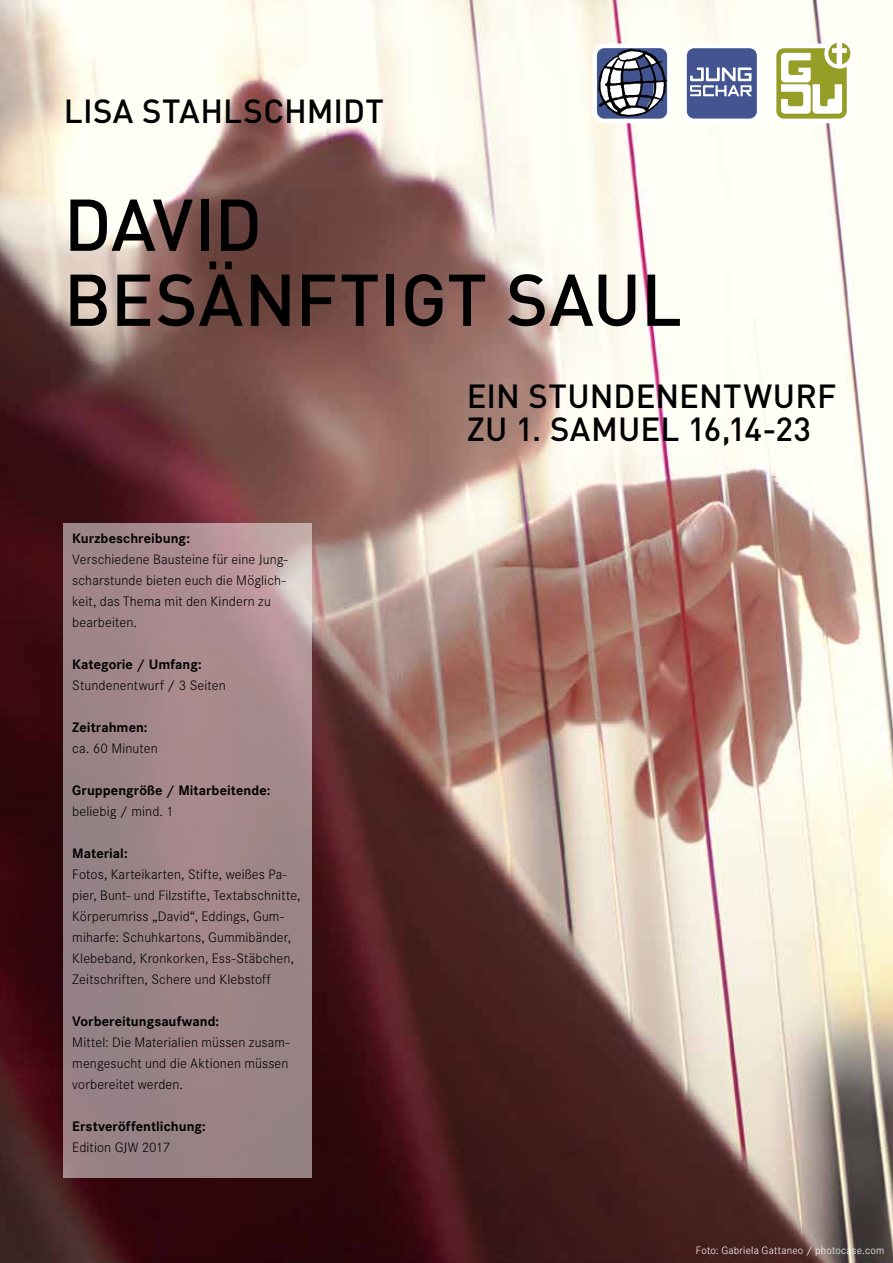
<style>
.page{position:relative;width:893px;height:1263px;background:#fff}
.page>*{position:absolute;margin:0;border:0;box-sizing:border-box;transform-origin:0 0}
.t1{font:500 72px/75px "DIN";letter-spacing:-.005em;color:#000}
.t2{font:500 33px/33px "DIN";letter-spacing:.005em;color:#000}
.t3{font:300 13.5px/21px "Corporate SBQ";letter-spacing:.01em;color:#000}
.t4{font:700 13.5px "Corporate SBQ";letter-spacing:.005em;color:#000}
.t5{font:300 10.5px "Corporate SBQ";letter-spacing:.02em;color:#fff}
</style>
<div class="page">
<img style="left:0;top:0;width:893px;height:1263px">
<svg style="left:64px;top:524px;width:248px;height:654px;background:#a0878a"></svg>
<div style="left:824px;top:38px;width:30px;height:31px;background:#fff;border-radius:50%"></div>
<svg style="left:772px;top:41px;width:79px;height:82px"></svg>
<div style="left:682px;top:44px;width:80px;height:79px;background:#fff;border-radius:12px"></div>
<div style="left:687px;top:48px;width:70px;height:71px;background:#435591;border-radius:7px"></div>
<svg style="left:690px;top:67px;width:62px;height:29px"></svg>
<div style="left:592px;top:44px;width:80px;height:79px;background:#fff;border-radius:12px"></div>
<img style="left:597px;top:49px;width:71px;height:70px">
<h2 class="t2" style="left:64px;top:94px;width:322px">LISA STAHLSCHMIDT</h2>
<h1 class="t1" style="left:64px;top:185px;width:620px">DAVID<br>BESÄNFTIGT SAUL</h1>
<p class="t4" style="left:72px;top:530px;width:119px">Kurzbeschreibung:</p>
<p class="t3" style="left:72px;top:549px;width:217px">Verschiedene Bausteine für eine Jung&shy;scharstunde bieten euch die Möglich&shy;keit, das Thema mit den Kindern zu bearbeiten.</p>
<p class="t4" style="left:72px;top:656px;width:131px">Kategorie / Umfang:</p>
<p class="t3" style="left:72px;top:675px;width:155px">Stundenentwurf / 3 Seiten</p>
<p class="t4" style="left:72px;top:719px;width:77px">Zeitrahmen:</p>
<p class="t3" style="left:72px;top:738px;width:87px">ca. 60 Minuten</p>
<p class="t4" style="left:72px;top:782px;width:200px">Gruppengröße / Mitarbeitende:</p>
<p class="t3" style="left:72px;top:801px;width:103px">beliebig / mind. 1</p>
<p class="t4" style="left:72px;top:845px;width:57px">Material:</p>
<p class="t3" style="left:72px;top:864px;width:230px">Fotos, Karteikarten, Stifte, weißes Pa&shy;pier, Bunt- und Filzstifte, Textabschnitte, Körperumriss „David“, Eddings, Gum&shy;miharfe: Schuhkartons, Gummibänder, Klebeband, Kronkorken, Ess-Stäbchen, Zeitschriften, Schere und Klebstoff</p>
<p class="t4" style="left:72px;top:1013px;width:148px">Vorbereitungsaufwand:</p>
<p class="t3" style="left:72px;top:1032px;width:219px;text-align:justify">Mittel: Die Materialien müssen zusam&shy;mengesucht und die Aktionen müssen vorbereitet werden.</p>
<p class="t4" style="left:72px;top:1118px;width:135px">Erstveröffentlichung:</p>
<p class="t3" style="left:72px;top:1137px;width:99px">Edition GJW 2017</p>
<h2 class="t2" style="left:467px;top:379px;width:371px">EIN STUNDENENTWURF<br>ZU 1. SAMUEL 16,14-23</h2>
<p class="t5" style="left:696px;top:1244px;width:190px">Foto: Gabriela Gattaneo / photocase.com</p>
</div>
